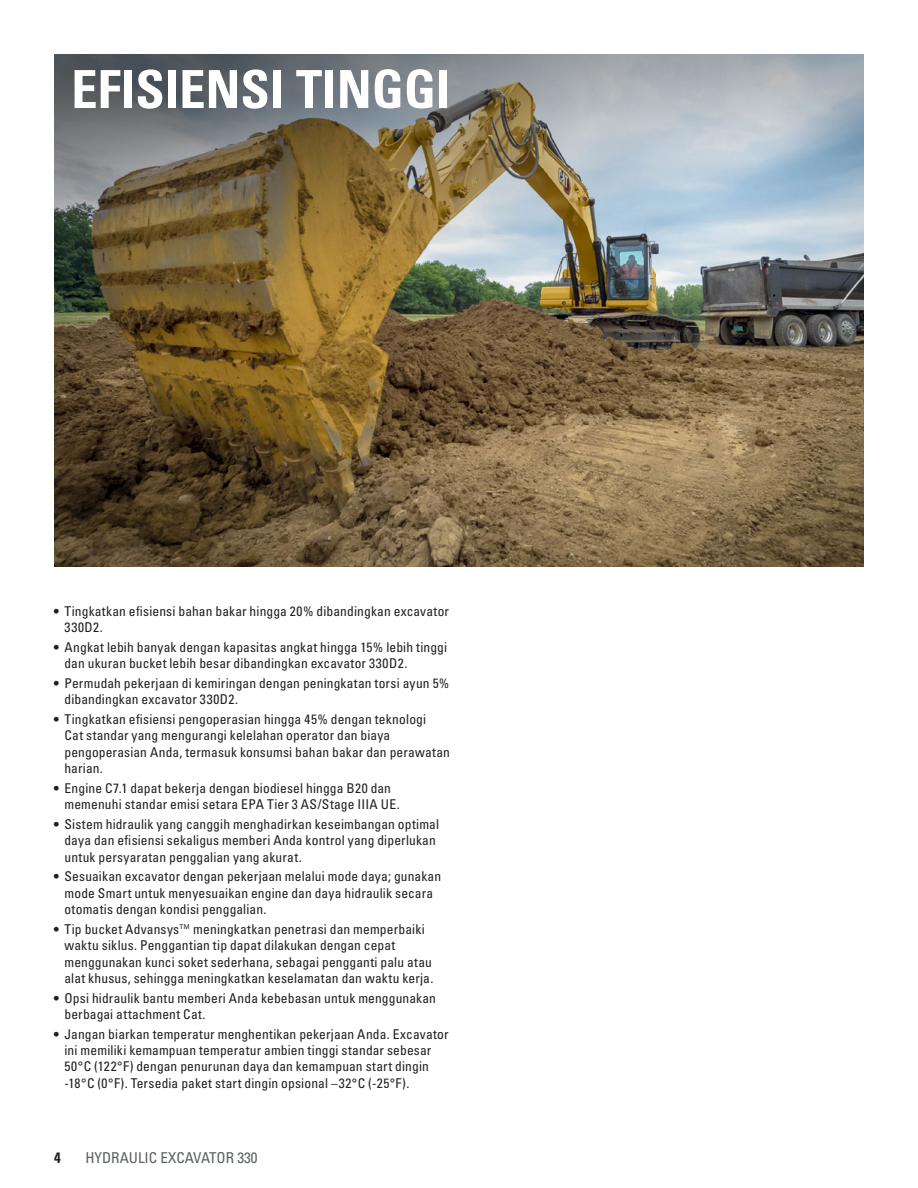
<style>
.page{position:relative;width:918px;height:1188px;background:#fff}
.page>*{position:absolute;margin:0;border:0;box-sizing:border-box;transform-origin:0 0}
.t1{font:52.5px "Univers LTCYR 67 Bold Cond";color:#fff}
.t2{font:condensed 15px "Univers LTCYR 57";color:#5d6163}
.t3{font:15px "Univers LTCYR 67 Bold Cond";color:#231f20}
.t4{font:condensed 13.5px/16.5px "Univers LTCYR 57";letter-spacing:.01em;color:#231f20}
</style>
<div class="page">
<img style="left:54px;top:356px;width:810px;height:211px">
<img style="left:54px;top:54px;width:810px;height:302px">
<h1 class="t1" style="left:71px;top:57px;width:381px">EFISIENSI TINGGI</h1>
<p class="t4" style="left:65px;top:602px;width:386px;text-indent:-11px">• Tingkatkan efisiensi bahan bakar hingga 20% dibandingkan excavator<br>330D2.</p>
<p class="t4" style="left:65px;top:638px;width:384px;text-indent:-11px">• Angkat lebih banyak dengan kapasitas angkat hingga 15% lebih tinggi dan ukuran bucket lebih besar dibandingkan excavator 330D2.</p>
<p class="t4" style="left:65px;top:674px;width:386px;text-indent:-11px">• Permudah pekerjaan di kemiringan dengan peningkatan torsi ayun 5% dibandingkan excavator 330D2.</p>
<p class="t4" style="left:65px;top:710px;width:387px;text-indent:-11px">• Tingkatkan efisiensi pengoperasian hingga 45% dengan teknologi<br>Cat standar yang mengurangi kelelahan operator dan biaya pengoperasian Anda, termasuk konsumsi bahan bakar dan perawatan harian.</p>
<p class="t4" style="left:65px;top:779px;width:337px;text-indent:-11px">• Engine C7.1 dapat bekerja dengan biodiesel hingga B20 dan memenuhi standar emisi setara EPA Tier 3 AS/Stage IIIA UE.</p>
<p class="t4" style="left:65px;top:815px;width:376px;text-indent:-11px">• Sistem hidraulik yang canggih menghadirkan keseimbangan optimal daya dan efisiensi sekaligus memberi Anda kontrol yang diperlukan untuk persyaratan penggalian yang akurat.</p>
<p class="t4" style="left:65px;top:868px;width:378px;text-indent:-11px">• Sesuaikan excavator dengan pekerjaan melalui mode daya; gunakan mode Smart untuk menyesuaikan engine dan daya hidraulik secara otomatis dengan kondisi penggalian.</p>
<p class="t4" style="left:65px;top:920px;width:370px;text-indent:-11px">• Tip bucket Advansys™ meningkatkan penetrasi dan memperbaiki waktu siklus. Penggantian tip dapat dilakukan dengan cepat menggunakan kunci soket sederhana, sebagai pengganti palu atau alat khusus, sehingga meningkatkan keselamatan dan waktu kerja.</p>
<p class="t4" style="left:65px;top:989px;width:373px;text-indent:-11px">• Opsi hidraulik bantu memberi Anda kebebasan untuk menggunakan berbagai attachment Cat.</p>
<p class="t4" style="left:65px;top:1025px;width:386px;text-indent:-11px">• Jangan biarkan temperatur menghentikan pekerjaan Anda. Excavator ini memiliki kemampuan temperatur ambien tinggi standar sebesar 50°C (122°F) dengan penurunan daya dan kemampuan start dingin -18°C (0°F). Tersedia paket start dingin opsional –32°C (-25°F).</p>
<p class="t3" style="left:54px;top:1148px;width:8px">4</p>
<p class="t2" style="left:86px;top:1148px;width:173px">HYDRAULIC EXCAVATOR 330</p>
</div>
